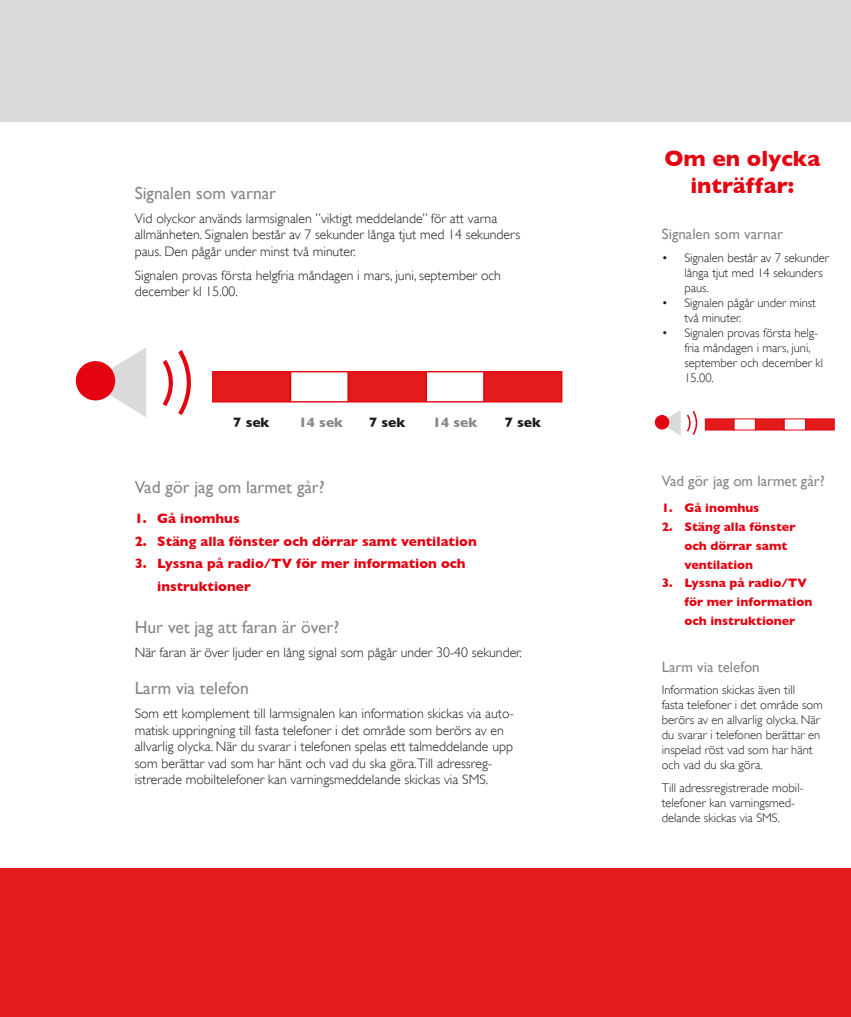
<style>
.page{position:relative;width:851px;height:1017px;background:#fff}
.page>*{position:absolute;margin:0;border:0;box-sizing:border-box;transform-origin:0 0}
.t1{font:700 22.5px/27px "Gill Sans";color:#e30311;text-align:center}
.t2{font:17.5px "Gill Sans";color:#878786}
.t3{font:15px "Gill Sans";color:#878786}
.t4{font:700 13.88px "Gill Sans";color:#1c1b1a}
.t5{font:700 13.88px "Gill Sans";color:#878786}
.t6{font:300 13.75px/16.5px "Gill Sans";color:#1c1b1a}
.t7{font:700 13.75px/22.5px "Gill Sans";color:#e30311}
.t8{font:300 12.5px/15px "Gill Sans";color:#1c1b1a}
.t9{font:700 12.5px/18.8px "Gill Sans";color:#e30311}
</style>
<div class="page">
<div style="left:0;top:868px;width:850px;height:149px;background:#e31c1b"></div>
<div style="left:0;top:0;width:850px;height:122px;background:#dadada"></div>
<svg style="left:90px;top:348px;width:56px;height:69px"></svg>
<div style="left:76px;top:361px;width:39px;height:39px;background:#e30311;border-radius:50%"></div>
<svg style="left:162px;top:350px;width:29px;height:65px"></svg>
<div style="left:212px;top:371px;width:79px;height:31px;background:#e31c1b;border:1px solid #e30311"></div>
<div style="left:290px;top:371px;width:59px;height:31px;background:#fff;border:1px solid #e30311"></div>
<div style="left:348px;top:371px;width:78px;height:31px;background:#e31c1b;border:1px solid #e30311"></div>
<div style="left:425px;top:371px;width:59px;height:31px;background:#fff;border:1px solid #e30311"></div>
<div style="left:483px;top:371px;width:79px;height:31px;background:#e31c1b;border:1px solid #e30311"></div>
<svg style="left:654px;top:415px;width:15px;height:14px"></svg>
<svg style="left:659px;top:410px;width:39px;height:26px"></svg>
<div style="left:705px;top:419px;width:29px;height:11px;background:#e31c1b;border:1px solid #e30311"></div>
<div style="left:733px;top:419px;width:22px;height:11px;background:#fff"></div>
<div style="left:755px;top:419px;width:29px;height:11px;background:#e31c1b;border:1px solid #e30311"></div>
<div style="left:783px;top:419px;width:22px;height:11px;background:#fff"></div>
<div style="left:805px;top:419px;width:29px;height:11px;background:#e31c1b;border:1px solid #e30311"></div>
<p class="t2" style="left:135px;top:183px;width:143px">Signalen som varnar</p>
<p class="t6" style="left:135px;top:209px;width:387px">Vid olyckor används larmsignalen ”viktigt meddelande” för att varna allmänheten. Signalen består av 7 sekunder långa tjut med 14 sekunders paus. Den pågår under minst två minuter.</p>
<p class="t6" style="left:135px;top:266px;width:367px">Signalen provas första helgfria måndagen i mars, juni, september och december kl 15.00.</p>
<p class="t4" style="left:233px;top:414px;width:38px">7 sek</p>
<p class="t5" style="left:298px;top:414px;width:46px">14 sek</p>
<p class="t4" style="left:369px;top:414px;width:38px">7 sek</p>
<p class="t5" style="left:433px;top:414px;width:46px">14 sek</p>
<p class="t4" style="left:505px;top:414px;width:38px">7 sek</p>
<p class="t2" style="left:135px;top:477px;width:191px">Vad gör jag om larmet går?</p>
<p class="t7" style="left:135px;top:507px;width:106px">1. Gå inomhus</p>
<p class="t7" style="left:135px;top:530px;width:343px">2. Stäng alla fönster och dörrar samt ventilation</p>
<p class="t7" style="left:157px;top:552px;width:310px;text-indent:-22px">3. Lyssna på radio/TV för mer information och instruktioner</p>
<p class="t2" style="left:135px;top:617px;width:206px">Hur vet jag att faran är över?</p>
<p class="t6" style="left:135px;top:643px;width:389px">När faran är över ljuder en lång signal som pågår under 30-40 sekunder.</p>
<p class="t2" style="left:135px;top:678px;width:116px">Larm via telefon</p>
<p class="t6" style="left:135px;top:705px;width:380px">Som ett komplement till larmsignalen kan information skickas via auto&shy;matisk uppringning till fasta telefoner i det område som berörs av en allvarlig olycka. När du svarar i telefonen spelas ett talmeddelande upp som berättar vad som har hänt och vad du ska göra.Till adressreg&shy;istrerade mobiltelefoner kan varningsmeddelande skickas via SMS.</p>
<h1 class="t1" style="left:664px;top:144px;width:157px">Om en olycka inträffar:</h1>
<p class="t3" style="left:661px;top:226px;width:123px">Signalen som varnar</p>
<p class="t8" style="left:684px;top:250px;width:146px;text-indent:-22px">• Signalen består av 7 sekunder långa tjut med 14 sekunders paus.</p>
<p class="t8" style="left:684px;top:295px;width:133px;text-indent:-22px">• Signalen pågår under minst två minuter.</p>
<p class="t8" style="left:684px;top:325px;width:140px;text-indent:-22px">• Signalen provas första helg&shy;fria måndagen i mars, juni, september och december kl<br>15.00.</p>
<p class="t3" style="left:661px;top:472px;width:164px">Vad gör jag om larmet går?</p>
<p class="t9" style="left:661px;top:499px;width:99px">1. Gå inomhus</p>
<p class="t9" style="left:684px;top:517px;width:113px;text-indent:-22px">2. Stäng alla fönster och dörrar samt ventilation</p>
<p class="t9" style="left:684px;top:574px;width:129px;text-indent:-22px">3. Lyssna på radio/TV för mer information och instruktioner</p>
<p class="t3" style="left:661px;top:658px;width:99px">Larm via telefon</p>
<p class="t8" style="left:661px;top:682px;width:162px">Information skickas även till<br>fasta telefoner i det område som berörs av en allvarlig olycka. När du svarar i telefonen berättar en inspelad röst vad som har hänt och vad du ska göra.</p>
<p class="t8" style="left:661px;top:780px;width:143px">Till adressregistrerade mobil&shy;telefoner kan varningsmed&shy;delande skickas via SMS.</p>
</div>
